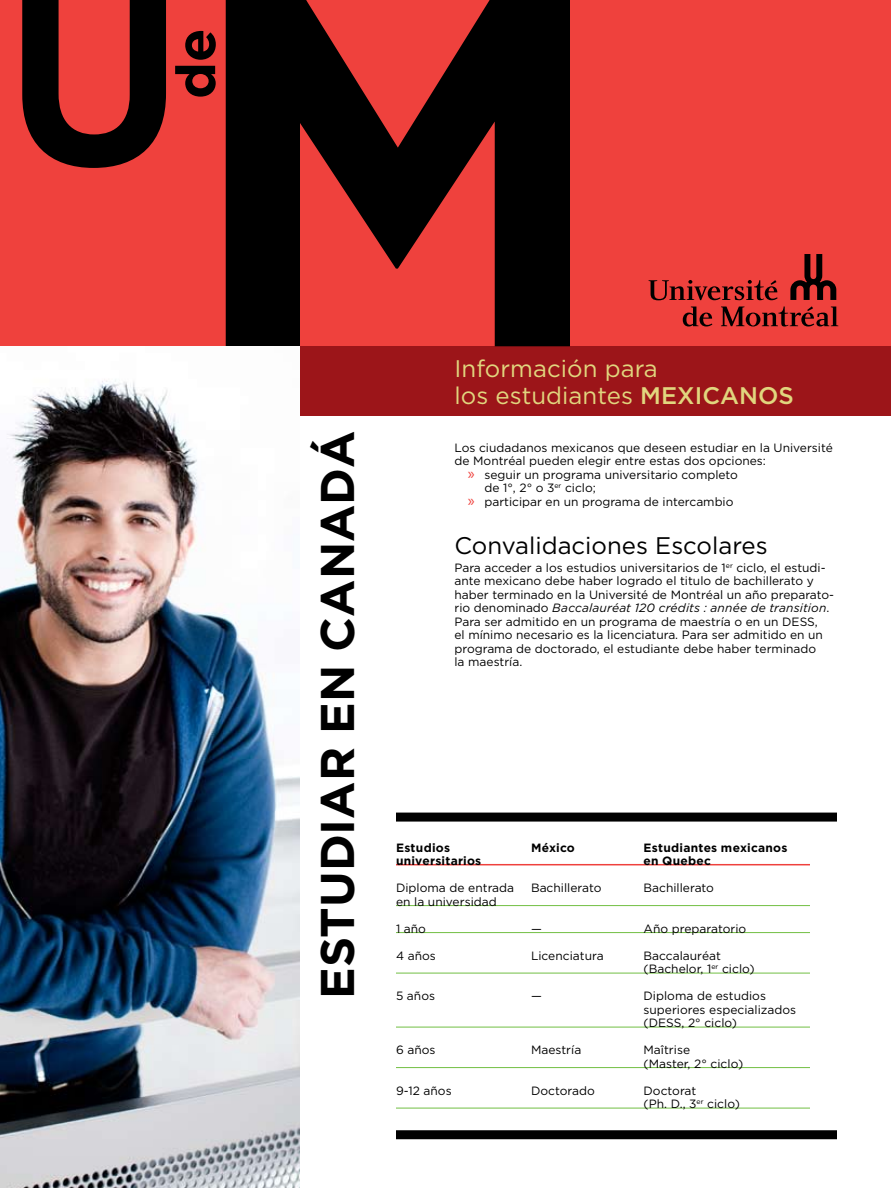
<style>
.page{position:relative;width:891px;height:1188px;background:#fff}
.page>*{position:absolute;margin:0;border:0;box-sizing:border-box;transform-origin:0 0}
.t1{font:700 47.25px "Gotham";color:#000}
.t2{font:24px/27px "Gotham";color:#e1d67e}
.t3{font:24px "Gotham";color:#000}
.t4{font:12px/13.5px "Gotham";color:#000}
.t5{font:700 12px "Gotham";letter-spacing:.02em;color:#000}
.s1{font-weight:500}
.s2{font-family:"Myriad Pro";font-size:16.5px;color:#ef413d}
.s3{font-style:italic}
</style>
<div class="page">
<div style="left:0;top:0;width:891px;height:346px;background:#ef413d"></div>
<div style="left:300px;top:346px;width:591px;height:70px;background:#9c1519"></div>
<hr style="left:396px;top:864px;width:414px;height:1px;background:#ef413d">
<hr style="left:396px;top:905px;width:414px;height:1px;background:#72bf44">
<hr style="left:396px;top:932px;width:414px;height:1px;background:#72bf44">
<hr style="left:396px;top:973px;width:414px;height:1px;background:#72bf44">
<hr style="left:396px;top:1027px;width:414px;height:1px;background:#72bf44">
<hr style="left:396px;top:1067px;width:414px;height:1px;background:#72bf44">
<hr style="left:396px;top:1108px;width:414px;height:1px;background:#72bf44">
<svg style="left:226px;top:0;width:344px;height:346px;fill:#000"></svg>
<svg style="left:22px;top:0;width:144px;height:168px"></svg>
<svg style="left:175px;top:31px;width:41px;height:66px"></svg>
<div style="left:396px;top:1130px;width:441px;height:9px;background:#000"></div>
<div style="left:396px;top:813px;width:441px;height:9px;background:#000"></div>
<svg style="left:790px;top:254px;width:46px;height:46px"></svg>
<svg style="left:649px;top:280px;width:129px;height:20px"></svg>
<svg style="left:683px;top:307px;width:29px;height:20px"></svg>
<svg style="left:721px;top:306px;width:117px;height:21px"></svg>
<img style="left:0;top:379px;width:300px;height:809px">
<h1 class="t1" style="left:310px;top:999px;width:561px;rotate:-90deg">Estudiar en Canadá</h1>
<h2 class="t2" style="left:454px;top:354px;width:341px">Información para<br>los estudiantes <span class="s1">MEXICANOS</span></h2>
<p class="t4" style="left:454px;top:440px;width:380px">Los ciudadanos mexicanos que deseen estudiar en la Université</p>
<p class="t4" style="left:454px;top:454px;width:313px">de Montréal pueden elegir entre estas dos opciones:</p>
<p class="t4" style="left:468px;top:467px;width:272px"><span class="s2">»</span> seguir un programa universitario completo</p>
<p class="t4" style="left:484px;top:481px;width:113px">de 1°, 2° o 3<sup>er</sup> ciclo;</p>
<p class="t4" style="left:468px;top:494px;width:267px"><span class="s2">»</span> participar en un programa de intercambio</p>
<h2 class="t3" style="left:454px;top:532px;width:315px">Convalidaciones Escolares</h2>
<p class="t4" style="left:454px;top:560px;width:381px">Para acceder a los estudios universitarios de 1<sup>er</sup> ciclo, el estudi&shy;ante mexicano debe haber logrado el titulo de bachillerato y haber terminado en la Université de Montréal un año preparato&shy;rio denominado <span class="s3">Baccalauréat 120 crédits : année de transition</span>.<br>Para ser admitido en un programa de maestría o en un DESS,<br>el mínimo necesario es la licenciatura. Para ser admitido en un programa de doctorado, el estudiante debe haber terminado<br>la maestría.</p>
<p class="t5" style="left:396px;top:841px;width:56px">Estudios</p>
<p class="t5" style="left:531px;top:841px;width:45px">México</p>
<p class="t5" style="left:644px;top:841px;width:146px">Estudiantes mexicanos</p>
<p class="t5" style="left:396px;top:854px;width:87px">universitarios</p>
<p class="t5" style="left:644px;top:854px;width:69px">en Quebec</p>
<p class="t4" style="left:396px;top:881px;width:120px">Diploma de entrada</p>
<p class="t4" style="left:531px;top:881px;width:72px">Bachillerato</p>
<p class="t4" style="left:644px;top:881px;width:72px">Bachillerato</p>
<p class="t4" style="left:396px;top:895px;width:102px">en la universidad</p>
<p class="t4" style="left:396px;top:922px;width:32px">1 año</p>
<p class="t4" style="left:531px;top:922px;width:12px">—</p>
<p class="t4" style="left:644px;top:922px;width:104px">Año preparatorio</p>
<p class="t4" style="left:396px;top:949px;width:41px">4 años</p>
<p class="t4" style="left:531px;top:949px;width:74px">Licenciatura</p>
<p class="t4" style="left:644px;top:949px;width:113px">Baccalauréat (Bachelor, 1<sup>er</sup> ciclo)</p>
<p class="t4" style="left:396px;top:989px;width:41px">5 años</p>
<p class="t4" style="left:531px;top:989px;width:12px">—</p>
<p class="t4" style="left:644px;top:989px;width:154px">Diploma de estudios superiores especializados (DESS, 2° ciclo)</p>
<p class="t4" style="left:396px;top:1043px;width:41px">6 años</p>
<p class="t4" style="left:531px;top:1043px;width:52px">Maestría</p>
<p class="t4" style="left:644px;top:1043px;width:101px">Maîtrise<br>(Master, 2° ciclo)</p>
<p class="t4" style="left:396px;top:1084px;width:57px">9-12 años</p>
<p class="t4" style="left:531px;top:1084px;width:65px">Doctorado</p>
<p class="t4" style="left:644px;top:1084px;width:98px">Doctorat<br>(Ph. D., 3<sup>er</sup> ciclo)</p>
</div>
